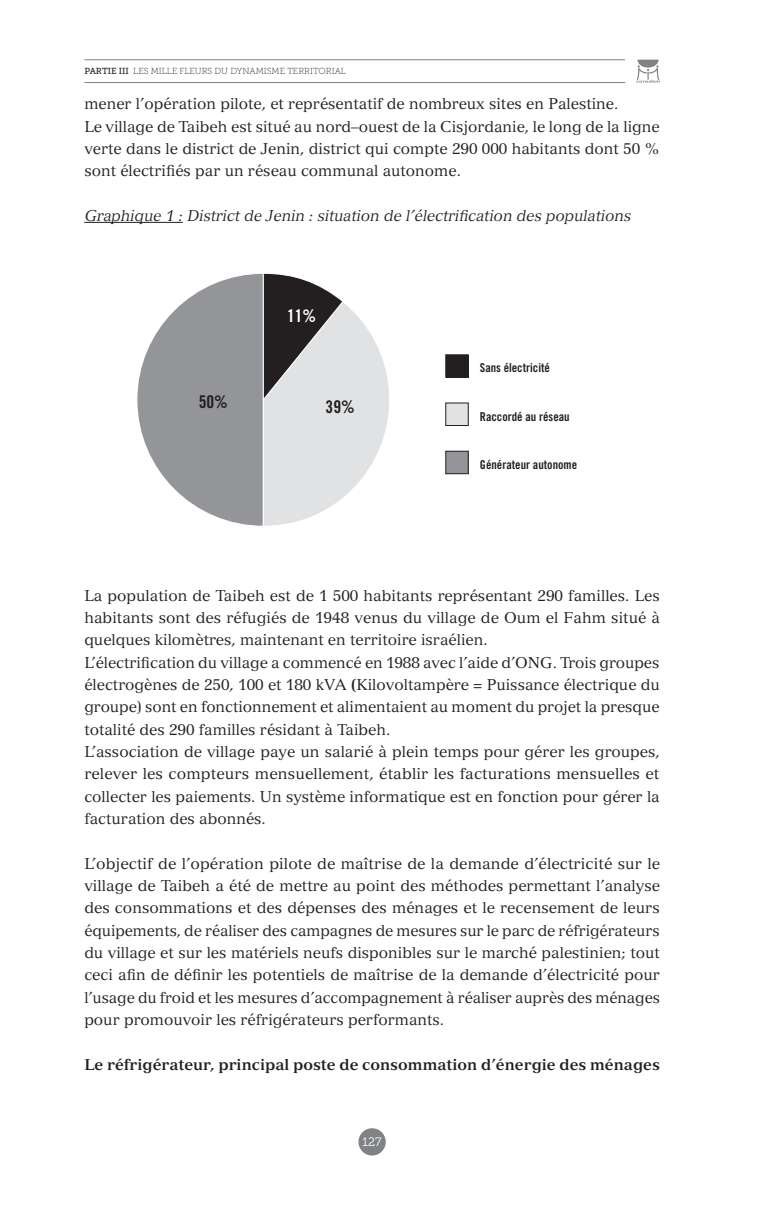
<style>
.page{position:relative;width:769px;height:1206px;background:#fff}
.page>*{position:absolute;margin:0;border:0;box-sizing:border-box;transform-origin:0 0}
.t1{font:17.5px "Trade Gothic LT Bold Cond Twenty";color:#231f20}
.t2{font:17.5px "Trade Gothic LT Bold Cond Twenty";color:#fff}
.t3{font:15.4px/22.4px "Versailles LT";color:#231f20}
.t4{font:italic 15.4px "Versailles LT";color:#231f20}
.t5{font:700 15.4px "Versailles LT";color:#231f20}
.t6{font:12.25px "Trade Gothic LT Bold Cond Twenty";color:#231f20}
.t7{font:12.25px "Museo Slab 300";color:#fff}
.t8{font:8.75px "Museo Slab 100";color:#231f20}
.s1{font-family:"Museo Slab 500"}
.s2{font-weight:700}
</style>
<div class="page">
<hr style="left:84px;top:59px;width:541px;height:1px;background:#808285">
<hr style="left:84px;top:82px;width:541px;height:1px;background:#808285">
<svg style="left:636px;top:60px;width:24px;height:23px"></svg>
<div style="left:358px;top:1128px;width:28px;height:27px;background:#808285;border-radius:50%"></div>
<hr style="left:84px;top:222px;width:99px;height:1px;background:#231f20">
<svg style="left:137px;top:273px;width:252px;height:253px"></svg>
<div style="left:446px;top:355px;width:22px;height:22px;background:#231f20"></div>
<div style="left:445px;top:354px;width:24px;height:24px;border:1px solid #231f20"></div>
<div style="left:446px;top:403px;width:22px;height:22px;background:#e1e2e4"></div>
<div style="left:445px;top:402px;width:24px;height:24px;border:1px solid #231f20"></div>
<div style="left:446px;top:451px;width:22px;height:23px;background:#939598"></div>
<div style="left:445px;top:451px;width:24px;height:23px;border:1px solid #231f20"></div>
<p class="t8" style="left:84px;top:66px;width:263px"><span class="s1">PARTIE III</span> LES MILLE FLEURS DU DYNAMISME TERRITORIAL</p>
<p class="t3" style="left:84px;top:93px;width:577px">mener l’opération pilote, et représentatif de nombreux sites en Palestine.<br>Le village de Taibeh est situé au nord–ouest de la Cisjordanie, le long de la ligne verte dans le district de Jenin, district qui compte 290 000 habitants dont 50 % sont électrifiés par un réseau communal autonome.</p>
<p class="t4" style="left:84px;top:206px;width:548px">Graphique 1 : District de Jenin : situation de l’électrification des populations</p>
<p class="t2" style="left:287px;top:305px;width:31px">11%</p>
<p class="t1" style="left:199px;top:391px;width:31px">50%</p>
<p class="t1" style="left:326px;top:396px;width:31px">39%</p>
<p class="t6" style="left:480px;top:360px;width:72px">Sans électricité</p>
<p class="t6" style="left:480px;top:409px;width:91px">Raccordé au réseau</p>
<p class="t6" style="left:480px;top:457px;width:99px">Générateur autonome</p>
<p class="t3" style="left:84px;top:584px;width:577px">La population de Taibeh est de 1 500 habitants représentant 290 familles. Les habitants sont des réfugiés de 1948 venus du village de Oum el Fahm situé à quelques kilomètres, maintenant en territoire israélien.<br>L’électrification du village a commencé en 1988 avec l’aide d’ONG. Trois groupes électrogènes de 250, 100 et 180 kVA <span class="s2">(</span>Kilovoltampère = Puissance électrique du groupe) sont en fonctionnement et alimentaient au moment du projet la presque totalité des 290 familles résidant à Taibeh.<br>L’association de village paye un salarié à plein temps pour gérer les groupes, relever les compteurs mensuellement, établir les facturations mensuelles et collecter les paiements. Un système informatique est en fonction pour gérer la facturation des abonnés.</p>
<p class="t3" style="left:84px;top:852px;width:577px;text-align:justify">L’objectif de l’opération pilote de maîtrise de la demande d’électricité sur le village de Taibeh a été de mettre au point des méthodes permettant l’analyse des consommations et des dépenses des ménages et le recensement de leurs équipements, de réaliser des campagnes de mesures sur le parc de réfrigérateurs du village et sur les matériels neufs disponibles sur le marché palestinien; tout ceci afin de définir les potentiels de maîtrise de la demande d’électricité pour l’usage du froid et les mesures d’accompagnement à réaliser auprès des ménages pour promouvoir les réfrigérateurs performants.</p>
<p class="t5" style="left:84px;top:1054px;width:577px">Le réfrigérateur, principal poste de consommation d’énergie des ménages</p>
<p class="t7" style="left:362px;top:1135px;width:21px">127</p>
</div>
